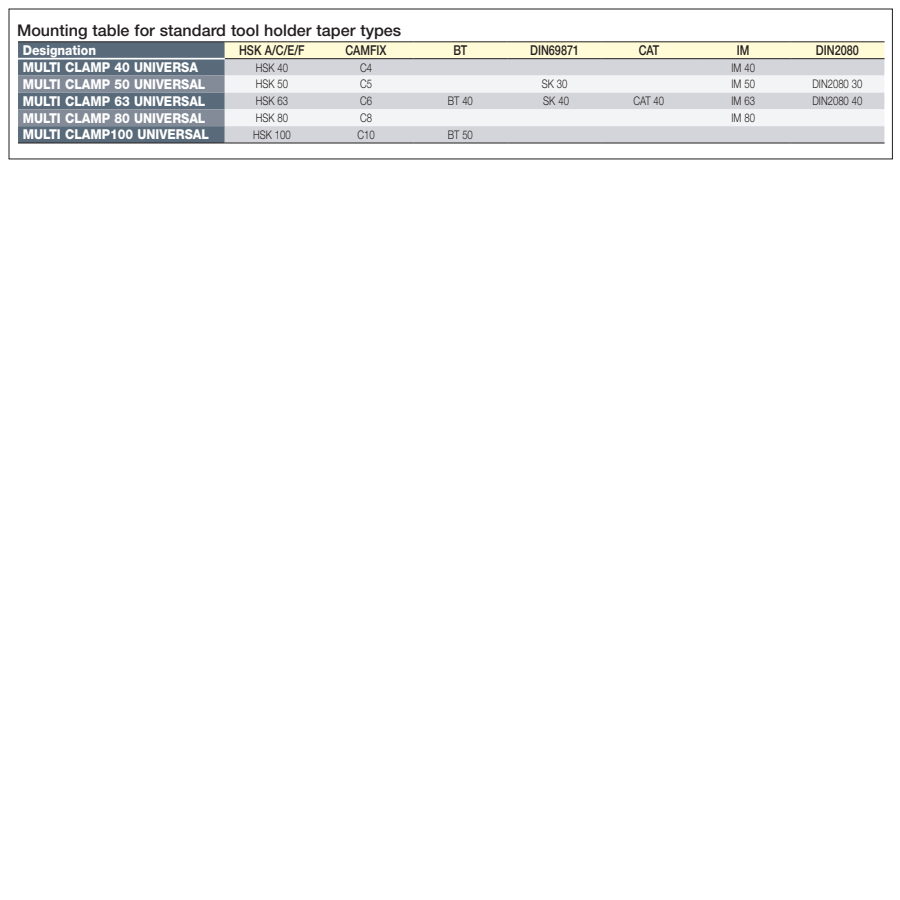
<style>
.page{position:relative;width:900px;height:900px;background:#fff}
.page>*{position:absolute;margin:0;border:0;box-sizing:border-box;transform-origin:0 0}
.t1{font:500 16.1px "Helvetica Neue LTW1 G";color:#231f20}
.t2{font:800 13.6px "Helvetica Neue LTW1 G";color:#fff;scale:.9 1}
.t3{font:500 13.6px "Helvetica Neue LTW1 G";color:#231f20;scale:.8 1}
.t4{font:300 11.9px "Helvetica Neue LTW1 G";color:#231f20;scale:.8 1}
</style>
<div class="page">
<svg style="left:18px;top:42px;width:866px;height:101px;background:#b1b6b6"></svg>
<svg style="left:225px;top:76px;width:659px;height:50px;fill:#f3f4f5"></svg>
<hr style="left:18px;top:41px;width:207px;height:1px;background:#231f20">
<hr style="left:225px;top:41px;width:94px;height:1px;background:#231f20">
<hr style="left:319px;top:41px;width:94px;height:1px;background:#231f20">
<hr style="left:413px;top:41px;width:95px;height:1px;background:#231f20">
<hr style="left:508px;top:41px;width:94px;height:1px;background:#231f20">
<hr style="left:602px;top:41px;width:94px;height:1px;background:#231f20">
<hr style="left:696px;top:41px;width:94px;height:1px;background:#231f20">
<hr style="left:790px;top:41px;width:94px;height:1px;background:#231f20">
<hr style="left:225px;top:58px;width:94px;height:1px;background:#231f20">
<hr style="left:319px;top:58px;width:94px;height:1px;background:#231f20">
<hr style="left:413px;top:58px;width:95px;height:1px;background:#231f20">
<hr style="left:508px;top:58px;width:94px;height:1px;background:#231f20">
<hr style="left:602px;top:58px;width:94px;height:1px;background:#231f20">
<hr style="left:696px;top:58px;width:94px;height:1px;background:#231f20">
<hr style="left:790px;top:58px;width:94px;height:1px;background:#231f20">
<hr style="left:18px;top:143px;width:207px;height:1px;background:#231f20">
<hr style="left:225px;top:143px;width:94px;height:1px;background:#231f20">
<hr style="left:319px;top:143px;width:94px;height:1px;background:#231f20">
<hr style="left:413px;top:143px;width:95px;height:1px;background:#231f20">
<hr style="left:508px;top:143px;width:94px;height:1px;background:#231f20">
<hr style="left:602px;top:143px;width:94px;height:1px;background:#231f20">
<hr style="left:696px;top:143px;width:94px;height:1px;background:#231f20">
<hr style="left:790px;top:143px;width:94px;height:1px;background:#231f20">
<hr style="left:18px;top:58px;width:207px;height:2px;background:#fff">
<p class="t1" style="left:17px;top:20px;width:386px">Mounting table for standard tool holder taper types</p>
<p class="t3" style="left:239px;top:42px;width:83px">HSK /A C/E/F</p>
<p class="t3" style="left:346px;top:42px;width:53px">CAMFIX</p>
<p class="t3" style="left:639px;top:42px;width:27px">CAT</p>
<p class="t2" style="left:23px;top:42px;width:83px">Designation</p>
<p class="t3" style="left:816px;top:42px;width:55px">DIN2080</p>
<p class="t3" style="left:453px;top:42px;width:19px">BT</p>
<p class="t3" style="left:530px;top:42px;width:63px">DIN69871</p>
<p class="t3" style="left:737px;top:42px;width:17px">IM</p>
<p class="t2" style="left:23px;top:59px;width:196px">MULTI CLAMP 40 UNIVERSA</p>
<p class="t4" style="left:256px;top:60px;width:42px">HSK 40</p>
<p class="t4" style="left:360px;top:60px;width:16px">4C</p>
<p class="t4" style="left:731px;top:60px;width:31px">IM 40</p>
<p class="t2" style="left:23px;top:76px;width:204px">MULTI CLAMP 50 UNIVERSAL</p>
<p class="t4" style="left:256px;top:77px;width:42px">HSK 50</p>
<p class="t4" style="left:360px;top:77px;width:16px">5C</p>
<p class="t4" style="left:542px;top:77px;width:34px">SK 30</p>
<p class="t4" style="left:731px;top:77px;width:31px">IM 50</p>
<p class="t4" style="left:812px;top:77px;width:64px">DIN2080 30</p>
<p class="t2" style="left:23px;top:93px;width:204px">MULTI CLAMP 63 UNIVERSAL</p>
<p class="t4" style="left:256px;top:94px;width:42px">HSK 63</p>
<p class="t4" style="left:360px;top:94px;width:16px">6C</p>
<p class="t4" style="left:448px;top:94px;width:33px">BT 40</p>
<p class="t4" style="left:543px;top:94px;width:34px">SK 40</p>
<p class="t4" style="left:634px;top:94px;width:40px">CAT 40</p>
<p class="t4" style="left:731px;top:94px;width:31px">IM 63</p>
<p class="t4" style="left:812px;top:94px;width:64px">DIN2080 40</p>
<p class="t2" style="left:23px;top:110px;width:204px">MULTI CLAMP 80 UNIVERSAL</p>
<p class="t4" style="left:256px;top:110px;width:42px">HSK 80</p>
<p class="t4" style="left:360px;top:110px;width:16px">8C</p>
<p class="t4" style="left:731px;top:110px;width:31px">IM 80</p>
<p class="t2" style="left:23px;top:126px;width:208px">MULTI CLAMP100 UNIVERSAL</p>
<p class="t4" style="left:253px;top:127px;width:49px">HSK 100</p>
<p class="t4" style="left:358px;top:127px;width:23px">C10</p>
<p class="t4" style="left:448px;top:127px;width:33px">BT 50</p>
</div>
